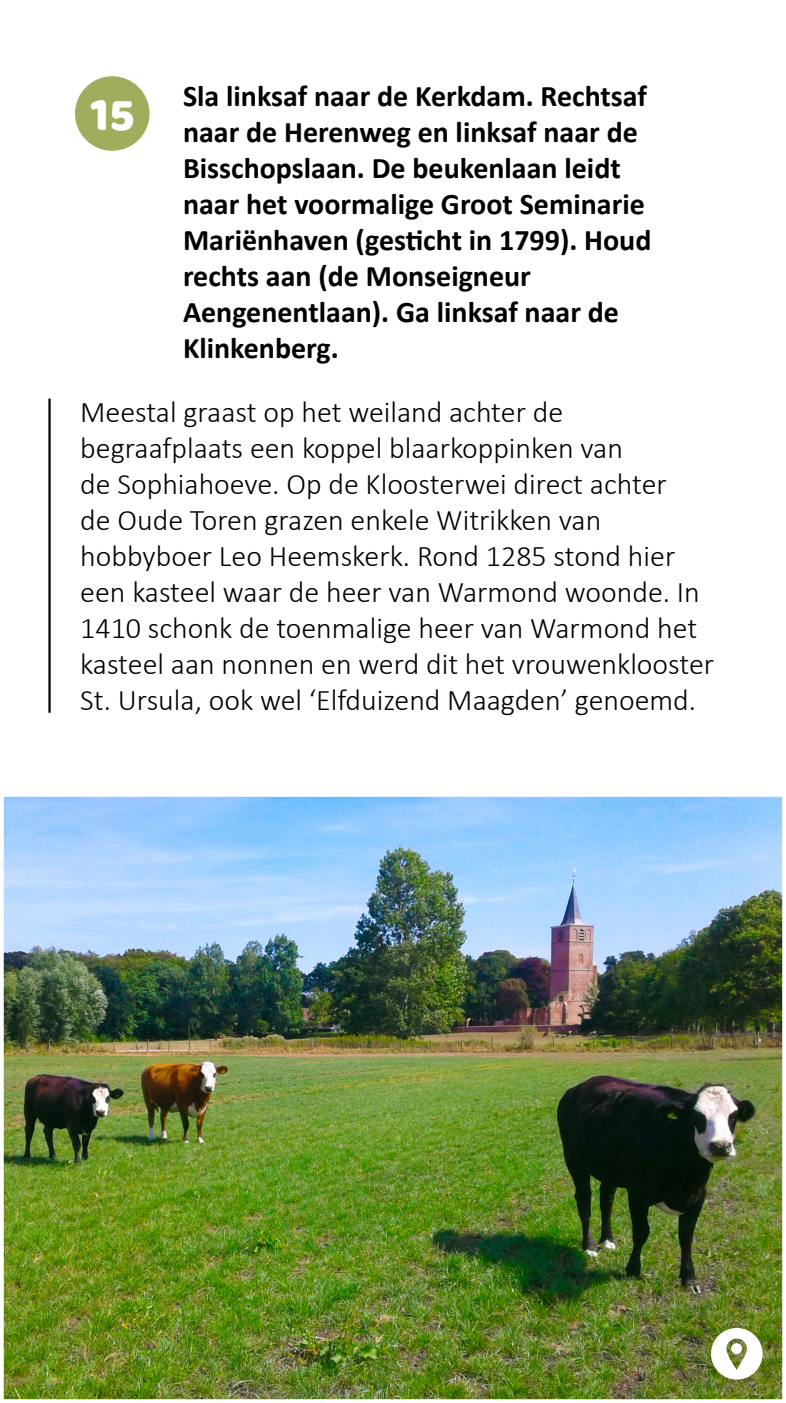
<style>
.page{position:relative;width:786px;height:1403px;background:#fff}
.page>*{position:absolute;margin:0;border:0;box-sizing:border-box;transform-origin:0 0}
.t1{font:47.92px "Baloo";color:#fff}
.t2{font:300 30px/36px "Calibri";color:#000}
.t3{font:700 30px/36px "Calibri";color:#000}
</style>
<div class="page">
<div style="left:75px;top:76px;width:75px;height:75px;background:#9fae5d;border-radius:50%"></div>
<hr style="left:48px;top:398px;width:3px;height:314px;background:#000">
<img style="left:5px;top:798px;width:776px;height:599px">
<div style="left:0;top:793px;width:786px;height:609px;border:4px solid #fff"></div>
<svg style="left:711px;top:1328px;width:52px;height:51px"></svg>
<h1 class="t1" style="left:91px;top:85px;width:45px">15</h1>
<p class="t3" style="left:183px;top:77px;width:470px">Sla linksaf naar de Kerkdam. Rechtsaf naar de Herenweg en linksaf naar de<br>Bisschopslaan. De beukenlaan leidt naar het voormalige Groot Seminarie<br>Mariënhaven (gesticht in 1799). Houd rechts aan (de Monseigneur<br>Aengenentlaan). Ga linksaf naar de<br>Klinkenberg.</p>
<p class="t2" style="left:80px;top:393px;width:635px">Meestal graast op het weiland achter de begraafplaats een koppel blaarkoppinken van<br>de Sophiahoeve. Op de Kloosterwei direct achter<br>de Oude Toren grazen enkele Witrikken van hobbyboer Leo Heemskerk. Rond 1285 stond hier een kasteel waar de heer van Warmond woonde. In 1410 schonk de toenmalige heer van Warmond het kasteel aan nonnen en werd dit het vrouwenklooster St. Ursula, ook wel ‘Elfduizend Maagden’ genoemd.</p>
</div>
